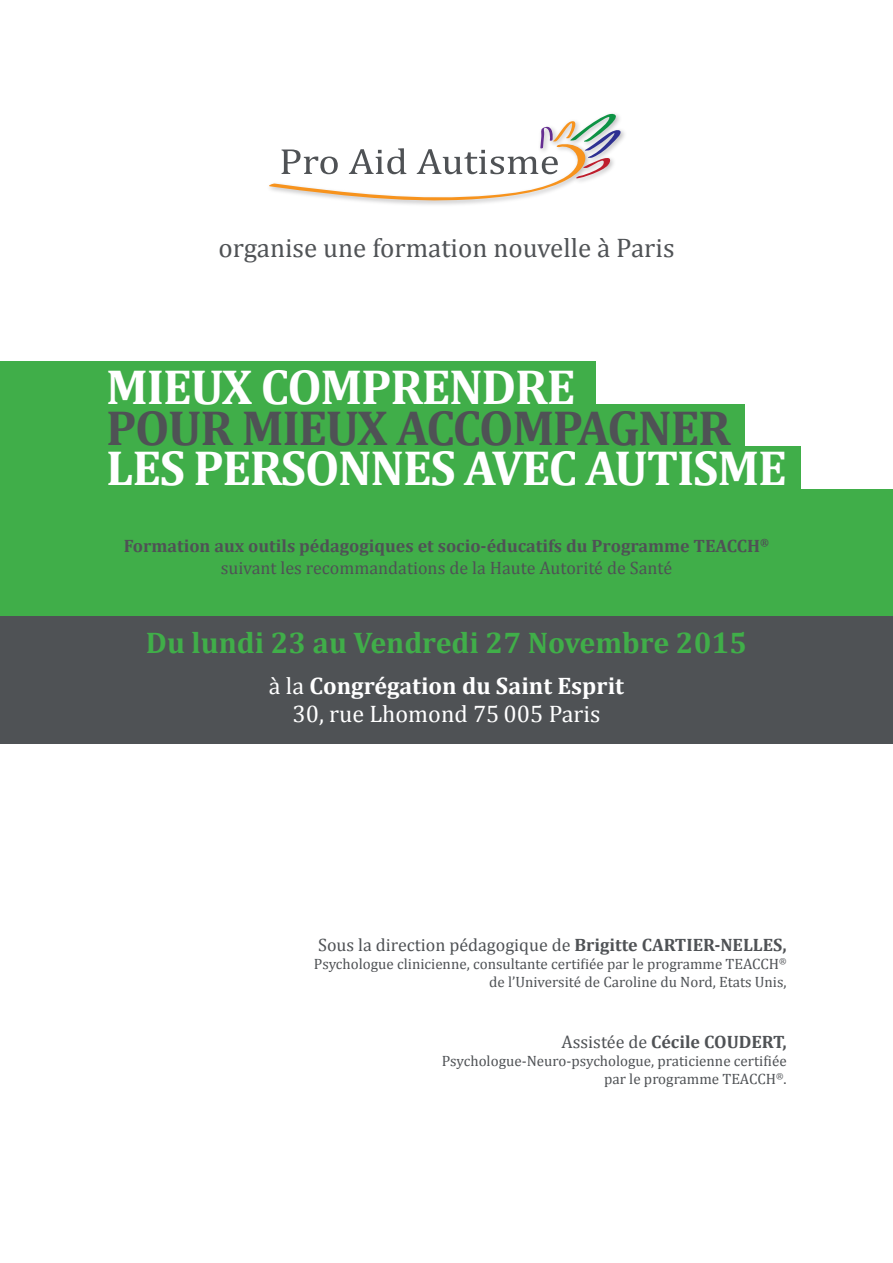
<style>
.page{position:relative;width:893px;height:1263px;background:#fff}
.page>*{position:absolute;margin:0;border:0;box-sizing:border-box;transform-origin:0 0}
.t1{font:700 49.5px "Cambria";letter-spacing:-.025em;color:#fff}
.t2{font:700 49.5px "Cambria";letter-spacing:-.025em;color:#4f5255}
.t3{font:700 30px "Cambria";color:#40ae49}
.t4{font:27px "Cambria";color:#505356}
.t5{font:24px/28.8px "Cambria";color:#fff;text-align:center}
.t6{font:700 18px/21.6px "Cambria";color:#4f5255;text-align:center}
.t7{font:18px "Cambria";color:#4f5255}
.t8{font:15px/18px "Cambria";color:#4f5255;text-align:right}
.s1{font-weight:400}
.s2{font-weight:700}
</style>
<div class="page">
<div style="left:0;top:680px;width:893px;height:64px;background:#4f5255"></div>
<div style="left:0;top:361px;width:595px;height:64px;background:#40ae49"></div>
<div style="left:0;top:446px;width:801px;height:64px;background:#40ae49"></div>
<div style="left:0;top:404px;width:745px;height:64px;background:#40ae49"></div>
<div style="left:0;top:489px;width:893px;height:64px;background:#40ae49"></div>
<div style="left:0;top:531px;width:893px;height:64px;background:#40ae49"></div>
<div style="left:0;top:574px;width:893px;height:43px;background:#40ae49"></div>
<div style="left:0;top:644px;width:893px;height:58px;background:#4f5255"></div>
<div style="left:0;top:617px;width:893px;height:42px;background:#4f5255"></div>
<img style="left:622px;top:130px;width:3px;height:10px">
<svg style="left:269px;top:113px;width:353px;height:92px"></svg>
<h3 class="t4" style="left:218px;top:232px;width:458px">organise une formation nouvelle à Paris</h3>
<h1 class="t1" style="left:106px;top:352px;width:471px">MIEUX COMPRENDRE</h1>
<h1 class="t2" style="left:106px;top:393px;width:626px">POUR MIEUX ACCOMPAGNER</h1>
<h1 class="t1" style="left:106px;top:433px;width:682px">LES PERSONNES AVEC AUTISME</h1>
<p class="t6" style="left:124px;top:534px;width:647px">Formation aux outils pédagogiques et socio-éducatifs du Programme TEACCH<sup>® </sup><span class="s1">suivant les recommandations de la Haute Autorité de Santé</span></p>
<h2 class="t3" style="left:146px;top:621px;width:602px">Du lundi 23 au Vendredi 27 Novembre 2015</h2>
<h3 class="t5" style="left:269px;top:671px;width:356px">à la <span class="s2">Congrégation du Saint Esprit<br></span>30, rue Lhomond 75 005 Paris</h3>
<p class="t7" style="left:318px;top:934px;width:470px">Sous la direction pédagogique de <span class="s2">Brigitte CARTIER-NELLES,</span></p>
<p class="t8" style="left:314px;top:954px;width:474px">Psychologue clinicienne, consultante certifiée par le programme TEACCH<sup>® </sup>de l’Université de Caroline du Nord, Etats Unis,</p>
<p class="t6" style="left:562px;top:1030px;width:227px"><span class="s1">Assistée de</span> Cécile COUDERT,</p>
<p class="t8" style="left:442px;top:1052px;width:346px">Psychologue-Neuro-psychologue, praticienne certifiée par le programme TEACCH<sup>®</sup>.</p>
</div>
